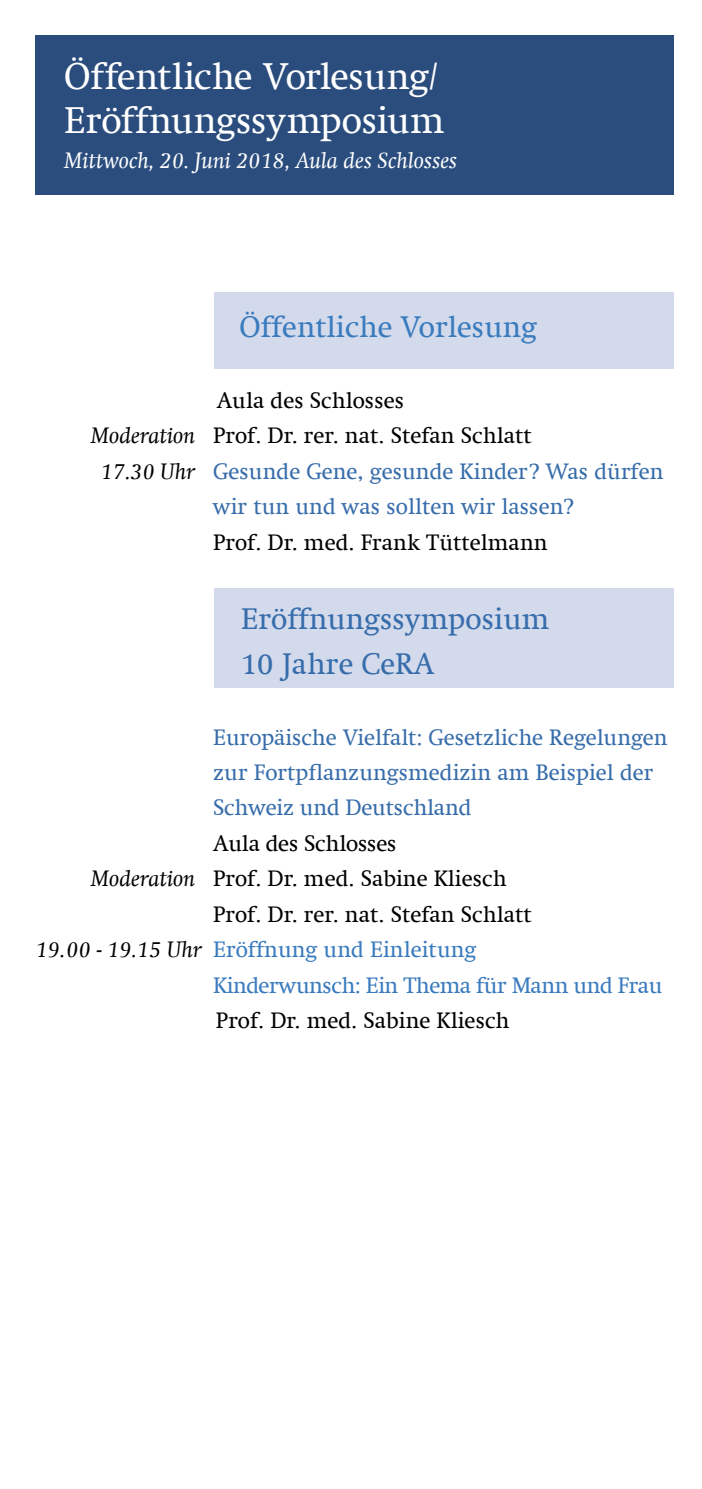
<style>
.page{position:relative;width:702px;height:1489px;background:#fff}
.page>*{position:absolute;margin:0;border:0;box-sizing:border-box;transform-origin:0 0}
.t1{font:37.5px/44.2px "Swift Com";letter-spacing:-.01em;color:#fff}
.t2{font:30px/44.2px "Swift Com";color:#376dab}
.t3{font:30px "Swift Com";color:#3a7bbe}
.t4{font:22.5px "Swift Com";color:#000}
.t5{font:22.5px/35.5px "Swift Com";color:#376dab}
.t6{font:italic 22.5px "Swift Com";color:#fff}
.t7{font:22.5px "Swift Com";color:#3a7bbe}
.t8{font:22.5px "Swift Com";letter-spacing:-.025em;color:#3a7bbe}
.s1{font-style:italic}
.s2{font-style:italic;color:#000}
</style>
<div class="page">
<div style="left:214px;top:588px;width:459px;height:99px;background:#d3daec"></div>
<div style="left:214px;top:292px;width:460px;height:77px;background:#d3daec"></div>
<div style="left:35px;top:35px;width:639px;height:160px;background:#2a4d7d"></div>
<h1 class="t1" style="left:64px;top:54px;width:382px">Öffentliche Vorlesung/<br>Eröffnungssymposium</h1>
<p class="t6" style="left:64px;top:147px;width:394px">Mittwoch, 20. Juni 2018, Aula des Schlosses</p>
<h2 class="t3" style="left:239px;top:309px;width:299px">Öffentliche Vorlesung</h2>
<p class="t4" style="left:217px;top:387px;width:189px">Aula des Schlosses</p>
<p class="t4" style="left:91px;top:422px;width:442px"><span class="s1">Moderation</span> Prof. Dr. rer. nat. Stefan Schlatt</p>
<p class="t5" style="left:101px;top:453px;width:564px"><span class="s2">17.30 Uhr</span> Gesunde Gene, gesunde Kinder? Was dürfen</p>
<p class="t5" style="left:213px;top:488px;width:362px">wir tun und was sollten wir lassen?</p>
<p class="t4" style="left:213px;top:528px;width:336px">Prof. Dr. med. Frank Tüttelmann</p>
<h2 class="t2" style="left:241px;top:597px;width:310px">Eröffnungssymposium<br>10 Jahre CeRA</h2>
<p class="t5" style="left:213px;top:719px;width:456px">Europäische Vielfalt: Gesetzliche Regelungen zur Fortpflanzungsmedizin am Beispiel der<br>Schweiz und Deutschland</p>
<p class="t4" style="left:213px;top:830px;width:185px">Aula des Schlosses</p>
<p class="t4" style="left:91px;top:865px;width:417px"><span class="s1">Moderation</span> Prof. Dr. med. Sabine Kliesch</p>
<p class="t4" style="left:213px;top:901px;width:320px">Prof. Dr. rer. nat. Stefan Schlatt</p>
<p class="t7" style="left:36px;top:936px;width:442px"><span class="s2">19.00 - 19.15 Uhr</span> Eröffnung und Einleitung</p>
<p class="t8" style="left:213px;top:971px;width:451px">Kinderwunsch: Ein Thema für Mann und Frau</p>
<p class="t4" style="left:216px;top:1007px;width:295px">Prof. Dr. med. Sabine Kliesch</p>
</div>
